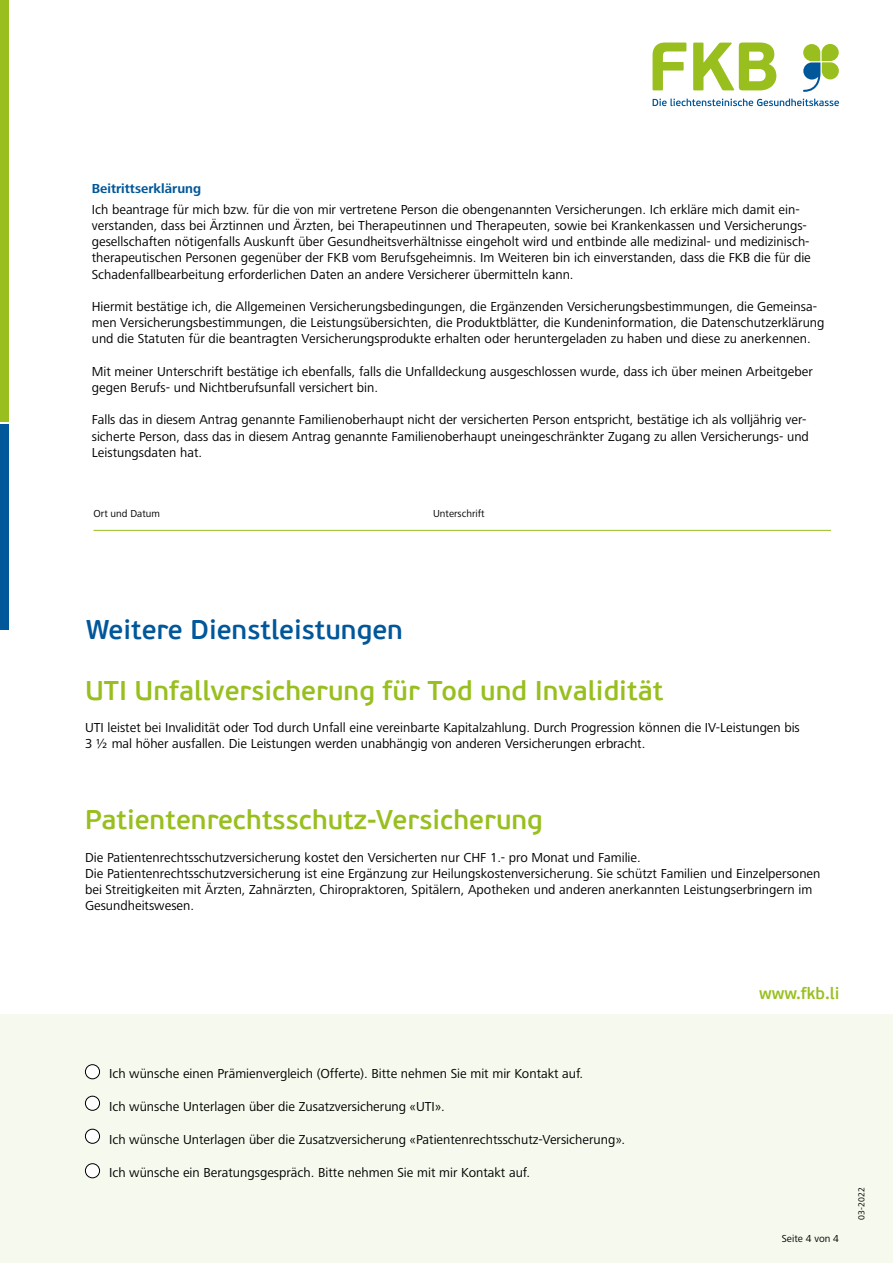
<style>
.page{position:relative;width:893px;height:1263px;background:#fff}
.page>*{position:absolute;margin:0;border:0;box-sizing:border-box;transform-origin:0 0}
.t1{font:600 27px "PF Beau Sans Pro";color:#98bf1e}
.t2{font:600 27px "PF Beau Sans Pro";color:#00579a}
.t3{font:600 16.5px "PF Beau Sans Pro";color:#98bf1e}
.t4{font:13.5px/16.2px "Frutiger Next LT";color:#000}
.t5{font:700 13.5px "Frutiger Next LT";color:#00579a}
.t6{font:10.5px "Frutiger Next LT";color:#000}
.t7{font:9px "Frutiger Next LT";color:#000}
</style>
<div class="page">
<hr style="left:94px;top:530px;width:737px;height:1px;background:#98bf1e">
<div style="left:0;top:424px;width:9px;height:205px;background:#00579a"></div>
<div style="left:0;top:0;width:9px;height:422px;background:#98bf1e"></div>
<svg style="left:653px;top:99px;width:186px;height:7px"></svg>
<svg style="left:803px;top:62px;width:17px;height:30px"></svg>
<svg style="left:653px;top:43px;width:33px;height:47px"></svg>
<svg style="left:693px;top:43px;width:83px;height:47px"></svg>
<div style="left:803px;top:44px;width:17px;height:17px;background:#98bf1e;border-radius:8px"></div>
<div style="left:822px;top:62px;width:17px;height:17px;background:#98bf1e;border-radius:8px"></div>
<div style="left:822px;top:44px;width:17px;height:17px;background:#98bf1e;border-radius:8px"></div>
<div style="left:0;top:1014px;width:893px;height:249px;background:#f6f9ed"></div>
<div style="left:85px;top:1065px;width:15px;height:14px;background:#fff;border-radius:50%"></div>
<div style="left:85px;top:1064px;width:15px;height:15px;border:1px solid #000;border-radius:50%"></div>
<div style="left:85px;top:1096px;width:15px;height:14px;background:#fff;border-radius:50%"></div>
<div style="left:85px;top:1096px;width:15px;height:15px;border:1px solid #000;border-radius:50%"></div>
<div style="left:85px;top:1129px;width:15px;height:14px;background:#fff;border-radius:50%"></div>
<div style="left:85px;top:1129px;width:15px;height:15px;border:1px solid #000;border-radius:50%"></div>
<div style="left:85px;top:1164px;width:15px;height:14px;background:#fff;border-radius:50%"></div>
<div style="left:85px;top:1163px;width:15px;height:15px;border:1px solid #000;border-radius:50%"></div>
<p class="t5" style="left:92px;top:181px;width:111px">Beitrittserklärung</p>
<p class="t4" style="left:92px;top:201px;width:721px">Ich beantrage für mich bzw. für die von mir vertretene Person die obengenannten Versicherungen. Ich erkläre mich damit ein&shy;verstanden, dass bei Ärztinnen und Ärzten, bei Therapeutinnen und Therapeuten, sowie bei Krankenkassen und Versicherungs&shy;gesellschaften nötigenfalls Auskunft über Gesundheitsverhältnisse eingeholt wird und entbinde alle medizinal- und medizinisch&shy;therapeutischen Personen gegenüber der FKB vom Berufsgeheimnis. Im Weiteren bin ich einverstanden, dass die FKB die für die Schadenfallbearbeitung erforderlichen Daten an andere Versicherer übermitteln kann.</p>
<p class="t4" style="left:92px;top:298px;width:734px">Hiermit bestätige ich, die Allgemeinen Versicherungsbedingungen, die Ergänzenden Versicherungsbestimmungen, die Gemeinsa&shy;men Versicherungsbestimmungen, die Leistungsübersichten, die Produktblätter, die Kundeninformation, die Datenschutzerklärung und die Statuten für die beantragten Versicherungsprodukte erhalten oder heruntergeladen zu haben und diese zu anerkennen.</p>
<p class="t4" style="left:92px;top:363px;width:722px">Mit meiner Unterschrift bestätige ich ebenfalls, falls die Unfalldeckung ausgeschlossen wurde, dass ich über meinen Arbeitgeber gegen Berufs- und Nichtberufsunfall versichert bin.</p>
<p class="t4" style="left:92px;top:412px;width:719px">Falls das in diesem Antrag genannte Familienoberhaupt nicht der versicherten Person entspricht, bestätige ich als volljährig ver&shy;sicherte Person, dass das in diesem Antrag genannte Familienoberhaupt uneingeschränkter Zugang zu allen Versicherungs- und<br>Leistungsdaten hat.</p>
<p class="t6" style="left:94px;top:508px;width:68px">Ort und Datum</p>
<p class="t6" style="left:433px;top:508px;width:53px">Unterschrift</p>
<h1 class="t2" style="left:86px;top:613px;width:319px">Weitere Dienstleistungen</h1>
<h1 class="t1" style="left:85px;top:674px;width:580px">UTI Unfallversicherung für Tod und Invalidität</h1>
<p class="t4" style="left:85px;top:719px;width:716px">UTI leistet bei Invalidität oder Tod durch Unfall eine vereinbarte Kapitalzahlung. Durch Progression können die IV-Leistungen bis<br>3 ½ mal höher ausfallen. Die Leistungen werden unabhängig von anderen Versicherungen erbracht.</p>
<h1 class="t1" style="left:85px;top:804px;width:459px">Patientenrechtsschutz-Versicherung</h1>
<p class="t4" style="left:85px;top:849px;width:737px">Die Patientenrechtsschutzversicherung kostet den Versicherten nur CHF 1.- pro Monat und Familie.<br>Die Patientenrechtsschutzversicherung ist eine Ergänzung zur Heilungskostenversicherung. Sie schützt Familien und Einzelpersonen bei Streitigkeiten mit Ärzten, Zahnärzten, Chiropraktoren, Spitälern, Apotheken und anderen anerkannten Leistungserbringern im Gesundheitswesen.</p>
<p class="t4" style="left:109px;top:1065px;width:476px">Ich wünsche einen Prämienvergleich (Offerte). Bitte nehmen Sie mit mir Kontakt auf.</p>
<p class="t4" style="left:109px;top:1098px;width:337px">Ich wünsche Unterlagen über die Zusatzversicherung «UTI».</p>
<p class="t4" style="left:109px;top:1131px;width:518px">Ich wünsche Unterlagen über die Zusatzversicherung «Patientenrechtsschutz-Versicherung».</p>
<p class="t4" style="left:109px;top:1164px;width:422px">Ich wünsche ein Beratungsgespräch. Bitte nehmen Sie mit mir Kontakt auf.</p>
<p class="t3" style="left:759px;top:983px;width:82px">www.fkb.li</p>
<p class="t6" style="left:782px;top:1232px;width:59px">Seite 4 von 4</p>
<p class="t7" style="left:856px;top:1220px;width:34px;rotate:-90deg">03-2022</p>
</div>
